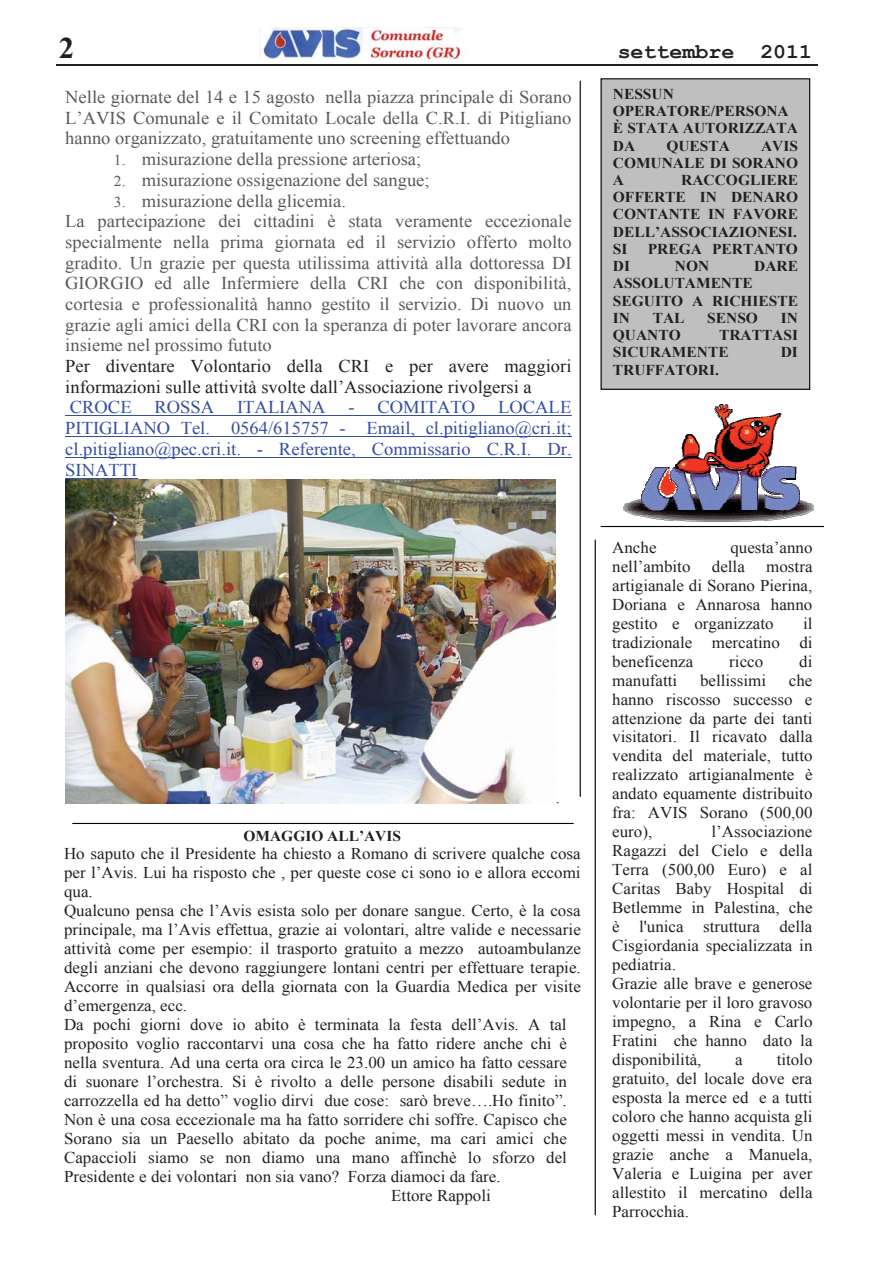
<style>
.page{position:relative;width:893px;height:1263px;background:#fff}
.page>*{position:absolute;margin:0;border:0;box-sizing:border-box;transform-origin:0 0}
.t1{font:700 30px "Times New Roman";color:#231f20}
.t2{font:700 21px "Courier New";color:#231f20}
.t3{font:18px/20.7px "Times New Roman";color:#58595b;text-align:justify}
.t4{font:18px/20.7px "Times New Roman";color:#344ea2;text-align:justify}
.t5{font:18px/20.7px "Times New Roman";color:#231f20}
.t6{font:16.5px/19px "Times New Roman";color:#231f20;text-align:justify}
.t7{font:700 15px/17.2px "Times New Roman";color:#231f20}
.t8{font:15px "Times New Roman";color:#231f20}
.s1{font-size:15px}
</style>
<div class="page">
<img style="left:260px;top:27px;width:206px;height:31px">
<hr style="left:56px;top:65px;width:761px;height:1px;background:#231f20">
<div style="left:601px;top:79px;width:209px;height:310px;background:#c0bfc0"></div>
<div style="left:600px;top:78px;width:210px;height:312px;border:1px solid #010202"></div>
<hr style="left:65px;top:415px;width:506px;height:1px;background:#344ea2">
<hr style="left:65px;top:436px;width:506px;height:1px;background:#344ea2">
<hr style="left:65px;top:457px;width:506px;height:1px;background:#344ea2">
<hr style="left:65px;top:478px;width:72px;height:1px;background:#344ea2">
<img style="left:65px;top:480px;width:491px;height:323px">
<svg style="left:642px;top:404px;width:157px;height:93px"></svg>
<img style="left:642px;top:497px;width:157px;height:3px">
<img style="left:637px;top:500px;width:162px;height:1px">
<img style="left:632px;top:501px;width:173px;height:1px">
<img style="left:629px;top:502px;width:179px;height:1px">
<img style="left:627px;top:503px;width:182px;height:1px">
<img style="left:626px;top:504px;width:185px;height:1px">
<img style="left:623px;top:505px;width:190px;height:5px">
<img style="left:625px;top:510px;width:187px;height:2px">
<img style="left:627px;top:512px;width:182px;height:1px">
<img style="left:629px;top:513px;width:179px;height:1px">
<img style="left:634px;top:514px;width:169px;height:1px">
<img style="left:637px;top:515px;width:162px;height:1px">
<img style="left:641px;top:516px;width:155px;height:1px">
<img style="left:646px;top:517px;width:145px;height:1px">
<img style="left:651px;top:518px;width:135px;height:1px">
<img style="left:657px;top:518px;width:123px;height:1px">
<img style="left:664px;top:519px;width:109px;height:1px">
<img style="left:673px;top:520px;width:90px;height:1px">
<img style="left:686px;top:521px;width:65px;height:1px">
<hr style="left:73px;top:823px;width:500px;height:1px;background:#010202">
<hr style="left:601px;top:526px;width:222px;height:1px;background:#010202">
<hr style="left:595px;top:540px;width:1px;height:675px;background:#010202">
<hr style="left:580px;top:81px;width:1px;height:715px;background:#010202">
<h1 class="t1" style="left:59px;top:32px;width:17px">2</h1>
<p class="t2" style="left:618px;top:41px;width:196px">settembre 2011</p>
<p class="t7" style="left:613px;top:85px;width:187px">NESSUN<br>OPERATORE/PERSONA<br>È STATA AUTORIZZATA<br>DA</p>
<p class="t3" style="left:65px;top:87px;width:508px">Nelle giornate del 14 e 15 agosto nella piazza principale di Sorano L’AVIS Comunale e il Comitato Locale della C.R.I. di Pitigliano hanno organizzato, gratuitamente uno screening effettuando</p>
<p class="t3" style="left:114px;top:149px;width:309px"><span class="s1">1.</span> misurazione della pressione arteriosa;</p>
<p class="t3" style="left:114px;top:169px;width:317px"><span class="s1">2.</span> misurazione ossigenazione del sangue;</p>
<p class="t3" style="left:65px;top:190px;width:508px;text-align:left;text-indent:49px"><span class="s1">3.</span> misurazione della glicemia.<br>La partecipazione dei cittadini è stata veramente eccezionale specialmente nella prima giornata ed il servizio offerto molto gradito. Un grazie per questa utilissima attività alla dottoressa DI GIORGIO ed alle Infermiere della CRI che con disponibilità, cortesia e professionalità hanno gestito il servizio. Di nuovo un grazie agli amici della CRI con la speranza di poter lavorare ancora insieme nel prossimo fututo</p>
<p class="t5" style="left:65px;top:356px;width:508px">Per diventare Volontario della CRI e per avere maggiori informazioni sulle attività svolte dall’Associazione rivolgersi a</p>
<p class="t4" style="left:70px;top:397px;width:63px">CROCE</p>
<p class="t4" style="left:154px;top:397px;width:61px">ROSSA</p>
<p class="t4" style="left:237px;top:397px;width:90px">ITALIANA</p>
<p class="t4" style="left:348px;top:397px;width:128px">- COMITATO</p>
<p class="t7" style="left:613px;top:137px;width:187px;text-align:justify;text-indent:148px">AVIS COMUNALE DI SORANO A</p>
<p class="t7" style="left:666px;top:137px;width:65px">QUESTA</p>
<p class="t7" style="left:613px;top:171px;width:187px;text-align:justify;text-indent:68px">RACCOGLIERE OFFERTE IN DENARO CONTANTE IN FAVORE DELL’ASSOCIAZIONESI.<br>SI</p>
<p class="t7" style="left:648px;top:240px;width:152px">PREGA PERTANTO</p>
<p class="t7" style="left:613px;top:258px;width:19px">DI</p>
<p class="t7" style="left:675px;top:258px;width:36px">NON</p>
<p class="t7" style="left:754px;top:258px;width:45px">DARE</p>
<p class="t7" style="left:613px;top:275px;width:187px">ASSOLUTAMENTE<br>SEGUITO A RICHIESTE<br>IN</p>
<p class="t7" style="left:653px;top:309px;width:33px">TAL</p>
<p class="t7" style="left:707px;top:309px;width:52px">SENSO</p>
<p class="t7" style="left:781px;top:309px;width:19px">IN</p>
<p class="t7" style="left:613px;top:327px;width:69px">QUANTO</p>
<p class="t7" style="left:613px;top:327px;width:187px;text-indent:106px">TRATTASI<br>SICURAMENTE</p>
<p class="t7" style="left:781px;top:344px;width:19px">DI</p>
<p class="t7" style="left:613px;top:361px;width:108px">TRUFFATORI.</p>
<p class="t4" style="left:65px;top:397px;width:508px;text-indent:433px">LOCALE PITIGLIANO Tel. 0564/615757 - Email, cl.pitigliano@cri.it; cl.pitigliano@pec.cri.it. - Referente, Commissario C.R.I. Dr.<br>SINATTI</p>
<p class="t8" style="left:556px;top:790px;width:5px">.</p>
<p class="t7" style="left:243px;top:827px;width:159px">OMAGGIO ALL’AVIS</p>
<p class="t6" style="left:64px;top:844px;width:518px">Ho saputo che il Presidente ha chiesto a Romano di scrivere qualche cosa</p>
<p class="t6" style="left:64px;top:863px;width:518px">per l’Avis. Lui ha risposto che , per queste cose ci sono io e allora eccomi</p>
<p class="t6" style="left:64px;top:882px;width:30px">qua.</p>
<p class="t6" style="left:64px;top:901px;width:518px">Qualcuno pensa che l’Avis esista solo per donare sangue. Certo, è la cosa</p>
<p class="t6" style="left:64px;top:920px;width:518px">principale, ma l’Avis effettua, grazie ai volontari, altre valide e necessarie</p>
<p class="t6" style="left:64px;top:939px;width:518px">attività come per esempio: il trasporto gratuito a mezzo autoambulanze</p>
<p class="t6" style="left:64px;top:958px;width:518px">degli anziani che devono raggiungere lontani centri per effettuare terapie.</p>
<p class="t6" style="left:64px;top:977px;width:518px">Accorre in qualsiasi ora della giornata con la Guardia Medica per visite</p>
<p class="t6" style="left:64px;top:996px;width:125px">d’emergenza, ecc.</p>
<p class="t6" style="left:64px;top:1015px;width:504px">Da pochi giorni dove io abito è terminata la festa dell’Avis. A tal</p>
<p class="t6" style="left:64px;top:1034px;width:504px">proposito voglio raccontarvi una cosa che ha fatto ridere anche chi è</p>
<p class="t6" style="left:64px;top:1053px;width:504px">nella sventura. Ad una certa ora circa le 23.00 un amico ha fatto cessare</p>
<p class="t6" style="left:64px;top:1072px;width:504px">di suonare l’orchestra. Si è rivolto a delle persone disabili sedute in</p>
<p class="t6" style="left:64px;top:1091px;width:504px">carrozzella ed ha detto” voglio dirvi due cose: sarò breve….Ho finito”.</p>
<p class="t6" style="left:64px;top:1110px;width:504px">Non è una cosa eccezionale ma ha fatto sorridere chi soffre. Capisco che</p>
<p class="t6" style="left:64px;top:1129px;width:504px">Sorano sia un Paesello abitato da poche anime, ma cari amici che</p>
<p class="t6" style="left:64px;top:1148px;width:504px">Capaccioli siamo se non diamo una mano affinchè lo sforzo del</p>
<p class="t6" style="left:64px;top:1167px;width:438px">Presidente e dei volontari non sia vano? Forza diamoci da fare.</p>
<p class="t6" style="left:391px;top:1185px;width:101px">Ettore Rappoli</p>
<p class="t6" style="left:612px;top:538px;width:46px">Anche</p>
<p class="t6" style="left:730px;top:538px;width:84px">questa’anno</p>
<p class="t6" style="left:612px;top:557px;width:80px">nell’ambito</p>
<p class="t6" style="left:712px;top:557px;width:35px">della</p>
<p class="t6" style="left:612px;top:557px;width:202px;text-indent:154px">mostra artigianale di Sorano Pierina, Doriana e Annarosa hanno gestito e organizzato</p>
<p class="t6" style="left:612px;top:614px;width:202px;text-indent:191px">il tradizionale mercatino di beneficenza</p>
<p class="t6" style="left:729px;top:651px;width:35px">ricco</p>
<p class="t6" style="left:799px;top:651px;width:15px">di</p>
<p class="t6" style="left:612px;top:670px;width:202px;text-indent:177px">che hanno riscosso successo e attenzione da parte dei tanti visitatori. Il ricavato dalla vendita del materiale, tutto realizzato artigianalmente è andato equamente distribuito fra: AVIS Sorano (500,00 euro),</p>
<p class="t6" style="left:612px;top:670px;width:67px">manufatti</p>
<p class="t6" style="left:700px;top:670px;width:68px">bellissimi</p>
<p class="t6" style="left:612px;top:822px;width:202px;text-align:left;text-indent:99px">l’Associazione<br>Ragazzi del Cielo e della<br>Terra (500,00 Euro) e al<br>Caritas Baby Hospital di<br>Betlemme in Palestina, che è l'unica struttura della<br>Cisgiordania specializzata in pediatria.<br>Grazie alle brave e generose volontarie per il loro gravoso impegno, a Rina e Carlo<br>Fratini che hanno dato la disponibilità,</p>
<p class="t6" style="left:612px;top:1050px;width:202px;text-indent:164px">titolo gratuito, del locale dove era esposta la merce ed e a tutti coloro che hanno acquista gli oggetti messi in vendita. Un grazie anche a Manuela, Valeria e Luigina per aver allestito il mercatino della Parrocchia.</p>
<p class="t6" style="left:735px;top:1050px;width:9px">a</p>
</div>
